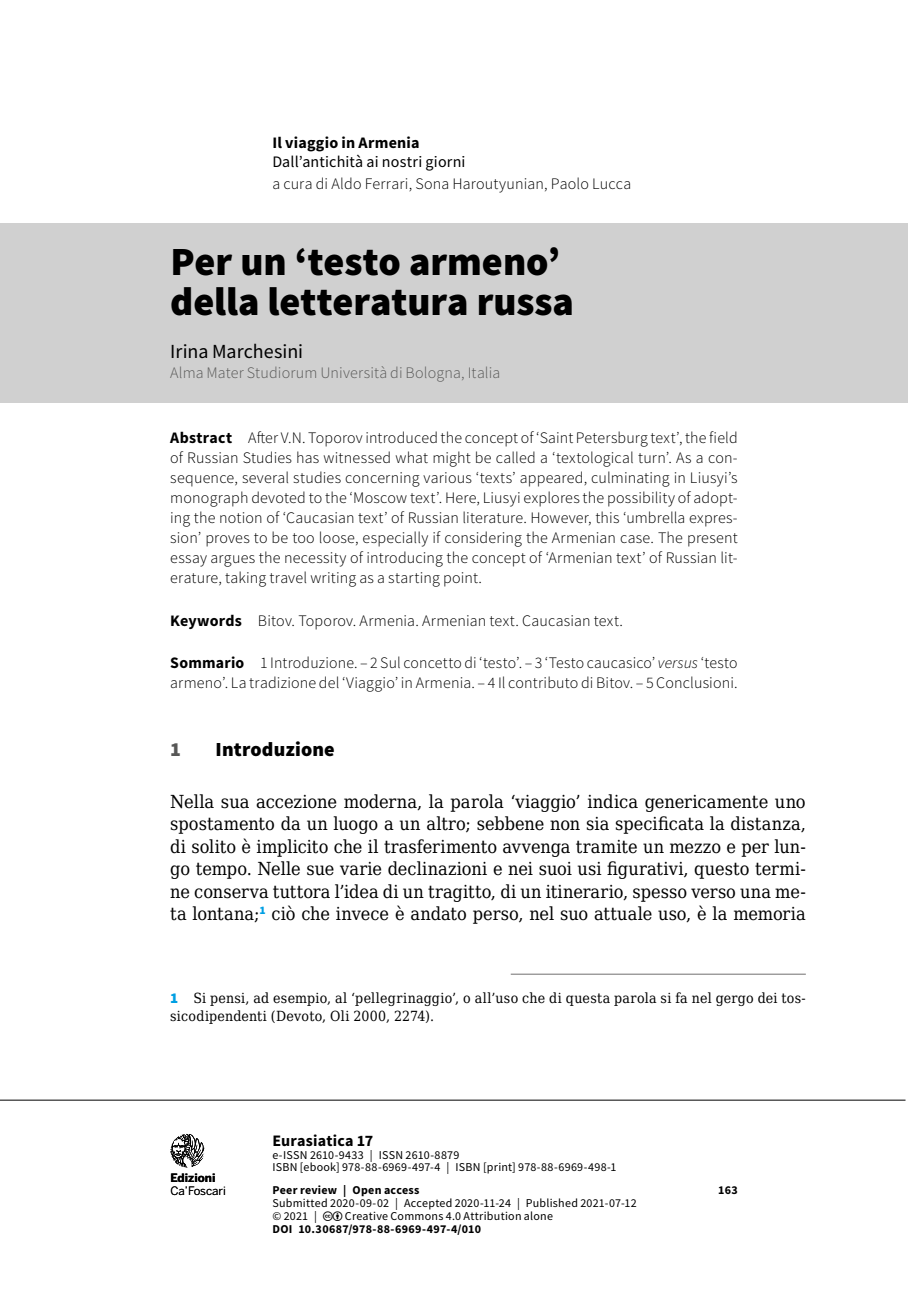
<style>
.page{position:relative;width:908px;height:1304px;background:#fff}
.page>*{position:absolute;margin:0;border:0;box-sizing:border-box;transform-origin:0 0}
.t1{font:900 40px/40px "Source Sans Pro";color:#000}
.t2{font:20px "Source Sans Pro";color:#000}
.t3{font:900 20px "Source Sans Pro";letter-spacing:.01em;color:#000}
.t4{font:900 20px "Source Sans Pro";color:#575756}
.t5{font:18px/22.4px "DejaVu Serif Condensed";color:#000;text-align:justify}
.t6{font:300 16px/20px "Source Sans Pro";letter-spacing:.01em;color:#000;text-align:justify}
.t7{font:300 16px "Source Sans Pro";letter-spacing:.01em;color:#575756}
.t8{font:700 16px "Source Sans Pro";letter-spacing:.015em;color:#000}
.t9{font:16px "Source Sans Pro";letter-spacing:.01em;color:#000}
.t10{font:14px/17.6px "DejaVu Serif Condensed";letter-spacing:.02em;color:#000}
.t11{font:12px/12.4px "Source Sans Pro";letter-spacing:.02em;color:#000}
.t12{font:700 12px "Source Sans Pro";letter-spacing:.025em;color:#000}
.t13{font:11.6px "Benton Sans";letter-spacing:-.01em;color:#000}
.t14{font:700 11.6px "Benton Sans";color:#000}
.s1{font-weight:700}
.s2{font-style:italic}
.s3{font-family:"Source Sans Pro";font-weight:900;font-size:15px;color:#009fe3}
</style>
<div class="page">
<hr style="left:0;top:1100px;width:905px;height:1px;background:#000">
<svg style="left:170px;top:1134px;width:34px;height:33px"></svg>
<div style="left:0;top:223px;width:907px;height:180px;background:#d0d0d0"></div>
<hr style="left:510px;top:974px;width:295px;height:1px;background:#706f6f">
<p class="t8" style="left:272px;top:132px;width:149px">Il viaggio in Armenia</p>
<p class="t9" style="left:272px;top:152px;width:195px">Dall’antichità ai nostri giorni</p>
<p class="t6" style="left:272px;top:174px;width:360px">a cura di Aldo Ferrari, Sona Haroutyunian, Paolo Lucca</p>
<h1 class="t1" style="left:170px;top:241px;width:405px">Per un ‘testo armeno’ della letteratura russa</h1>
<p class="t2" style="left:170px;top:339px;width:134px">Irina Marchesini</p>
<p class="t7" style="left:170px;top:363px;width:331px">Alma Mater Studiorum Università di Bologna, Italia</p>
<p class="t6" style="left:170px;top:428px;width:568px"><span class="s1">Abstract</span> After V.N. Toporov introduced the concept of ‘Saint Petersburg text’, the field of Russian Studies has witnessed what might be called a ‘textological turn’. As a con&shy;sequence, several studies concerning various ‘texts’ appeared, culminating in Liusyi’s monograph devoted to the ‘Moscow text’. Here, Liusyi explores the possibility of adopt&shy;ing the notion of ‘Caucasian text’ of Russian literature. However, this ‘umbrella expres&shy;sion’ proves to be too loose, especially if considering the Armenian case. The present essay argues the necessity of introducing the concept of ‘Armenian text’ of Russian lit&shy;erature, taking travel writing as a starting point.</p>
<p class="t6" style="left:170px;top:610px;width:454px"><span class="s1">Keywords</span> Bitov. Toporov. Armenia. Armenian text. Caucasian text.</p>
<p class="t6" style="left:170px;top:653px;width:568px"><span class="s1">Sommario</span> 1 Introduzione. – 2 Sul concetto di ‘testo’. – 3 ‘Testo caucasico’ <span class="s2">versus</span> ‘testo armeno’. La tradizione del ‘Viaggio’ in Armenia. – 4 Il contributo di Bitov. – 5 Conclusioni.</p>
<p class="t4" style="left:170px;top:735px;width:12px">1</p>
<p class="t3" style="left:215px;top:735px;width:120px">Introduzione</p>
<p class="t5" style="left:170px;top:790px;width:636px">Nella sua accezione moderna, la parola ‘viaggio’ indica genericamente uno spostamento da un luogo a un altro; sebbene non sia specificata la distanza, di solito è implicito che il trasferimento avvenga tramite un mezzo e per lun&shy;go tempo. Nelle sue varie declinazioni e nei suoi usi figurativi, questo termi&shy;ne conserva tuttora l’idea di un tragitto, di un itinerario, spesso verso una me&shy;ta lontana;<sup>1</sup> ciò che invece è andato perso, nel suo attuale uso, è la memoria</p>
<p class="t10" style="left:170px;top:989px;width:636px"><span class="s3">1</span> Si pensi, ad esempio, al ‘pellegrinaggio’, o all’uso che di questa parola si fa nel gergo dei tos&shy;sicodipendenti (Devoto, Oli 2000, 2274).</p>
<p class="t14" style="left:170px;top:1171px;width:47px">Edizioni</p>
<p class="t13" style="left:170px;top:1183px;width:57px">Ca’Foscari</p>
<p class="t8" style="left:272px;top:1130px;width:102px">Eurasiatica 17</p>
<p class="t11" style="left:272px;top:1149px;width:345px">e-ISSN 2610-9433 | ISSN 2610-8879<br>ISBN [ebook] 978-88-6969-497-4 | ISBN [print] 978-88-6969-498-1</p>
<p class="t12" style="left:272px;top:1182px;width:149px">Peer review | Open access</p>
<p class="t12" style="left:718px;top:1182px;width:21px">163</p>
<p class="t11" style="left:272px;top:1197px;width:365px;line-height:13px">Submitted 2020-09-02 | Accepted 2020-11-24 | Published 2021-07-12 © 2021 |</p>
<p class="t11" style="left:345px;top:1210px;width:209px">Creative Commons 4.0 Attribution alone</p>
<p class="t12" style="left:272px;top:1221px;width:210px">DOI 10.30687/978-88-6969-497-4/010</p>
</div>
